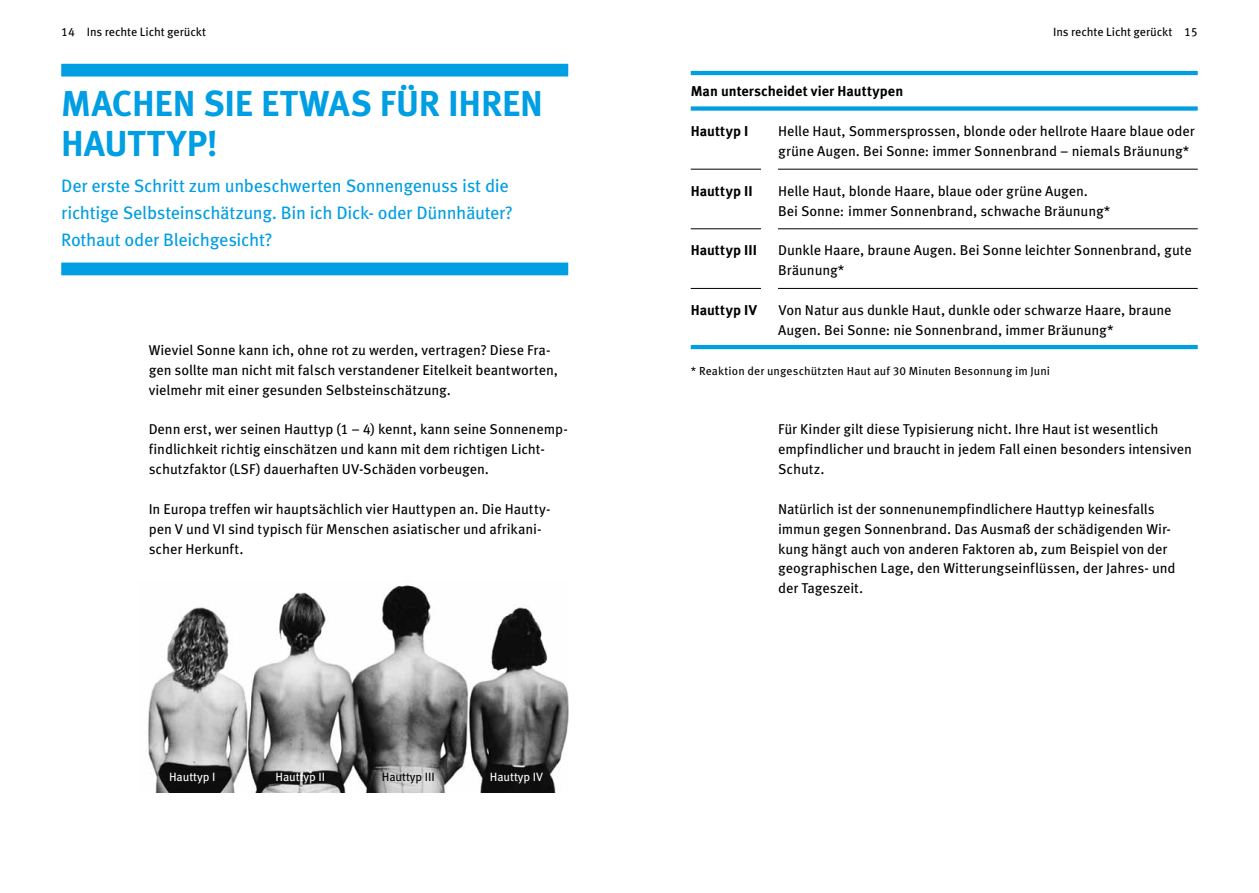
<style>
.page{position:relative;width:1259px;height:893px;background:#fff}
.page>*{position:absolute;margin:0;border:0;box-sizing:border-box;transform-origin:0 0}
.t1{font:700 36px/39.8px "Meta Pro";letter-spacing:-.005em;color:#009ee3}
.t2{font:18px/27px "Meta Pro";letter-spacing:-.02em;color:#009ee3}
.t3{font:14.25px/20px "Meta Pro";letter-spacing:-.005em;color:#000}
.t4{font:700 14.25px "Meta Pro";letter-spacing:.005em;color:#000}
.t5{font:12px "Meta Pro";letter-spacing:-.005em;color:#000}
.t6{font:12px "Meta Pro";letter-spacing:-.005em;color:#fff}
.t7{font:11.7px "Meta Pro";letter-spacing:.015em;color:#000}
</style>
<div class="page">
<div style="left:61px;top:64px;width:507px;height:13px;background:#009ee3"></div>
<div style="left:61px;top:263px;width:507px;height:12px;background:#009ee3"></div>
<img style="left:148px;top:585px;width:420px;height:207px">
<hr style="left:691px;top:71px;width:506px;height:4px;background:#009ee3">
<div style="left:691px;top:106px;width:506px;height:5px;background:#009ee3"></div>
<hr style="left:691px;top:169px;width:506px;height:1px;background:#000">
<hr style="left:691px;top:228px;width:506px;height:1px;background:#000">
<hr style="left:691px;top:288px;width:506px;height:1px;background:#000">
<hr style="left:691px;top:345px;width:506px;height:4px;background:#009ee3">
<div style="left:761px;top:156px;width:17px;height:159px;background:#fff"></div>
<p class="t5" style="left:61px;top:23px;width:146px">14 Ins rechte Licht gerückt</p>
<p class="t5" style="left:1053px;top:23px;width:146px">Ins rechte Licht gerückt 15</p>
<h1 class="t1" style="left:61px;top:82px;width:483px">machen Sie etwas für Ihren<br>Hauttyp!</h1>
<p class="t2" style="left:61px;top:171px;width:453px">Der erste Schritt zum unbeschwerten Sonnengenuss ist die richtige Selbsteinschätzung. Bin ich Dick- oder Dünnhäuter?<br>Rothaut oder Bleichgesicht?</p>
<p class="t3" style="left:149px;top:339px;width:411px">Wieviel Sonne kann ich, ohne rot zu werden, vertragen? Diese Fra&shy;gen sollte man nicht mit falsch verstandener Eitelkeit beantworten, vielmehr mit einer gesunden Selbsteinschätzung.</p>
<p class="t3" style="left:149px;top:418px;width:421px">Denn erst, wer seinen Hauttyp (1 – 4) kennt, kann seine Sonnenemp&shy;findlichkeit richtig einschätzen und kann mit dem richtigen Licht&shy;schutzfaktor (LSF) dauerhaften UV-Schäden vorbeugen.</p>
<p class="t3" style="left:149px;top:498px;width:403px">In Europa treffen wir hauptsächlich vier Hauttypen an. Die Hautty&shy;pen V und VI sind typisch für Menschen asiatischer und afrikani&shy;scher Herkunft.</p>
<p class="t6" style="left:169px;top:767px;width:48px">Hauttyp I</p>
<p class="t6" style="left:275px;top:767px;width:51px">Hauttyp II</p>
<p class="t5" style="left:382px;top:767px;width:54px">Hauttyp III</p>
<p class="t6" style="left:490px;top:767px;width:55px">Hauttyp IV</p>
<p class="t4" style="left:691px;top:80px;width:214px">Man unterscheidet vier Hauttypen</p>
<p class="t4" style="left:691px;top:120px;width:57px">Hauttyp I</p>
<p class="t3" style="left:778px;top:120px;width:418px">Helle Haut, Sommersprossen, blonde oder hellrote Haare blaue oder grüne Augen. Bei Sonne: immer Sonnenbrand – niemals Bräunung*</p>
<p class="t4" style="left:691px;top:180px;width:58px">Hauttyp II</p>
<p class="t3" style="left:778px;top:180px;width:334px">Helle Haut, blonde Haare, blaue oder grüne Augen.<br>Bei Sonne: immer Sonnenbrand, schwache Bräunung*</p>
<p class="t4" style="left:690px;top:239px;width:59px">Hauttyp III</p>
<p class="t3" style="left:778px;top:240px;width:415px">Dunkle Haare, braune Augen. Bei Sonne leichter Sonnenbrand, gute<br>Bräunung*</p>
<p class="t4" style="left:690px;top:299px;width:68px">Hauttyp IV</p>
<p class="t3" style="left:778px;top:299px;width:395px">Von Natur aus dunkle Haut, dunkle oder schwarze Haare, braune<br>Augen. Bei Sonne: nie Sonnenbrand, immer Bräunung*</p>
<p class="t7" style="left:691px;top:362px;width:361px">* Reaktion der ungeschützten Haut auf 30 Minuten Besonnung im Juni</p>
<p class="t3" style="left:778px;top:418px;width:415px">Für Kinder gilt diese Typisierung nicht. Ihre Haut ist wesentlich empfindlicher und braucht in jedem Fall einen besonders intensiven<br>Schutz.</p>
<p class="t3" style="left:778px;top:498px;width:399px">Natürlich ist der sonnenunempfindlichere Hauttyp keinesfalls immun gegen Sonnenbrand. Das Ausmaß der schädigenden Wir&shy;kung hängt auch von anderen Faktoren ab, zum Beispiel von der geographischen Lage, den Witterungseinflüssen, der Jahres- und der Tageszeit.</p>
</div>
